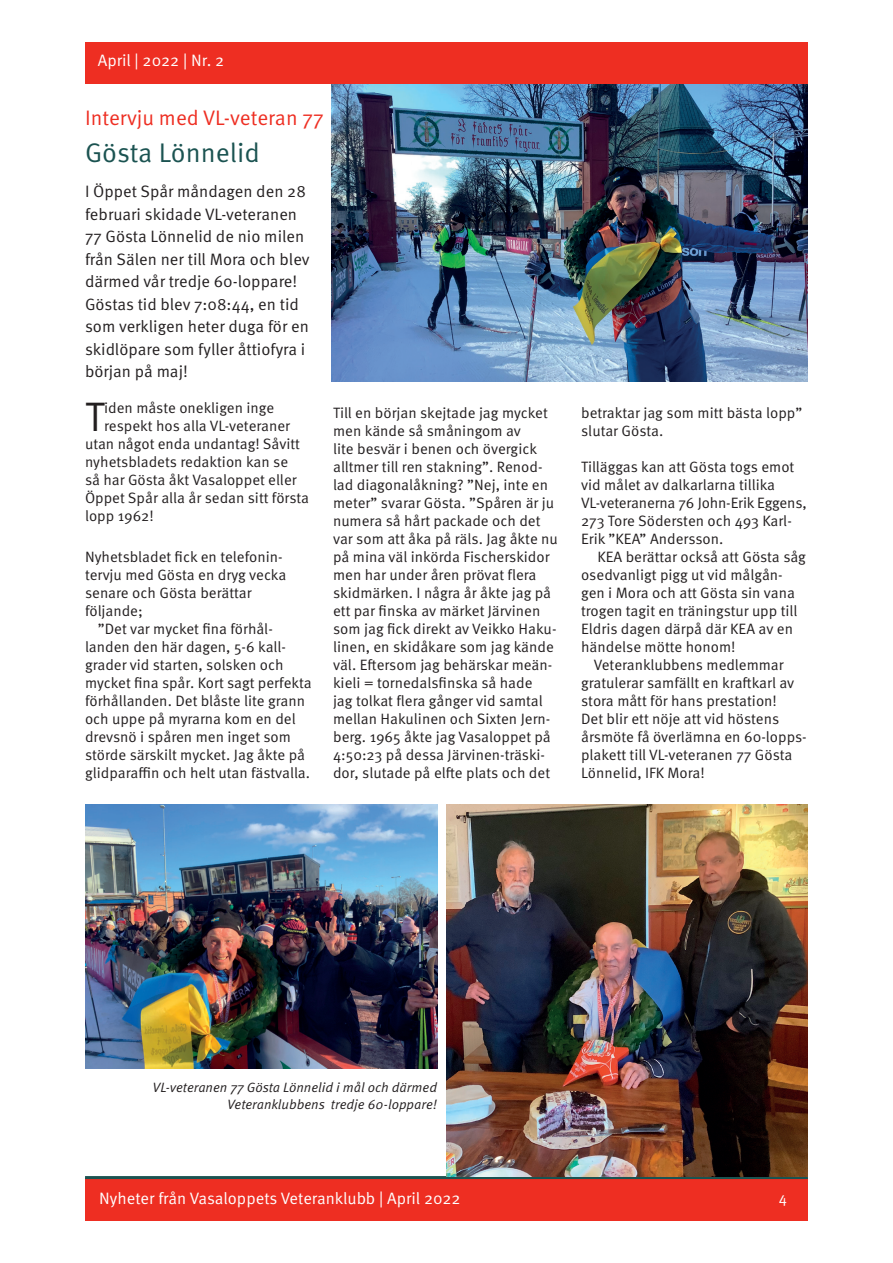
<style>
.page{position:relative;width:893px;height:1263px;background:#fff}
.page>*{position:absolute;margin:0;border:0;box-sizing:border-box;transform-origin:0 0}
.t1{font:41.25px "Meta OT Norm";color:#231f20}
.t2{font:27px "Meta OT Norm";color:#1b5351}
.t3{font:21px "Meta OT Norm";color:#ee2e22}
.t4{font:16.5px/22.5px "Meta OT Norm";color:#231f20}
.t5{font:16.5px "Meta OT Norm";color:#fff}
.t6{font:15px/18px "Meta OT Norm";color:#231f20}
.t7{font:15px "Meta OT Norm";color:#fff}
.t8{font:13.5px/16.2px "Meta OT Norm Ita";color:#231f20;text-align:right}
</style>
<div class="page">
<div style="left:85px;top:1178px;width:723px;height:42px;background:#ee2e22"></div>
<hr style="left:85px;top:1176px;width:723px;height:3px;background:#1b5351">
<div style="left:85px;top:43px;width:722px;height:41px;background:#ee2e22"></div>
<img style="left:332px;top:84px;width:476px;height:298px">
<img style="left:85px;top:805px;width:352px;height:264px">
<img style="left:446px;top:805px;width:361px;height:371px">
<p class="t5" style="left:98px;top:50px;width:128px">April | 2022 | Nr. 2</p>
<h3 class="t3" style="left:85px;top:106px;width:240px">Intervju med VL-veteran 77</h3>
<h2 class="t2" style="left:85px;top:137px;width:176px">Gösta Lönnelid</h2>
<p class="t4" style="left:85px;top:181px;width:226px">I Öppet Spår måndagen den 28 februari skidade VL-veteranen<br>77 Gösta Lönnelid de nio milen från Sälen ner till Mora och blev därmed vår tredje 60-loppare!<br>Göstas tid blev 7:08:44, en tid som verkligen heter duga för en skidlöpare som fyller åttiofyra i början på maj!</p>
<h1 class="t1" style="left:85px;top:393px;width:21px">T</h1>
<p class="t6" style="left:104px;top:400px;width:172px">iden måste onekligen inge</p>
<p class="t6" style="left:104px;top:418px;width:187px">respekt hos alla VL-veteraner</p>
<p class="t6" style="left:85px;top:436px;width:217px">utan något enda undantag! Såvitt</p>
<p class="t6" style="left:85px;top:454px;width:205px">nyhetsbladets redaktion kan se</p>
<p class="t6" style="left:85px;top:472px;width:213px">så har Gösta åkt Vasaloppet eller</p>
<p class="t6" style="left:85px;top:490px;width:226px">Öppet Spår alla år sedan sitt första</p>
<p class="t6" style="left:85px;top:508px;width:70px">lopp 1962!</p>
<p class="t6" style="left:85px;top:548px;width:203px">Nyhetsbladet fick en telefonin&shy;tervju med Gösta en dryg vecka senare och Gösta berättar följande;</p>
<p class="t6" style="left:85px;top:620px;width:228px;text-indent:13px">”Det var mycket fina förhål&shy;landen den här dagen, 5-6 kall&shy;grader vid starten, solsken och mycket fina spår. Kort sagt perfekta förhållanden. Det blåste lite grann och uppe på myrarna kom en del drevsnö i spåren men inget som störde särskilt mycket. Jag åkte på glidparaffin och helt utan fästvalla.</p>
<p class="t6" style="left:333px;top:404px;width:226px">Till en början skejtade jag mycket men kände så småningom av<br>lite besvär i benen och övergick alltmer till ren stakning”. Renod&shy;lad diagonalåkning? ”Nej, inte en meter” svarar Gösta. ”Spåren är ju numera så hårt packade och det var som att åka på räls. Jag åkte nu på mina väl inkörda Fischerskidor men har under åren prövat flera skidmärken. I några år åkte jag på ett par finska av märket Järvinen som jag fick direkt av Veikko Haku&shy;linen, en skidåkare som jag kände väl. Eftersom jag behärskar meän&shy;kieli = tornedalsfinska så hade<br>jag tolkat flera gånger vid samtal mellan Hakulinen och Sixten Jern&shy;berg. 1965 åkte jag Vasaloppet på<br>4:50:23 på dessa Järvinen-träski&shy;dor, slutade på elfte plats och det</p>
<p class="t6" style="left:581px;top:404px;width:223px">betraktar jag som mitt bästa lopp” slutar Gösta.</p>
<p class="t6" style="left:581px;top:458px;width:227px">Tilläggas kan att Gösta togs emot vid målet av dalkarlarna tillika<br>VL-veteranerna 76 John-Erik Eggens,<br>273 Tore Södersten och 493 Karl-<br>Erik ”KEA” Andersson.</p>
<p class="t6" style="left:581px;top:548px;width:226px;text-indent:16px">KEA berättar också att Gösta såg osedvanligt pigg ut vid målgån&shy;gen i Mora och att Gösta sin vana trogen tagit en träningstur upp till<br>Eldris dagen därpå där KEA av en händelse mötte honom!</p>
<p class="t6" style="left:581px;top:656px;width:227px;text-indent:13px">Veteranklubbens medlemmar gratulerar samfällt en kraftkarl av stora mått för hans prestation!<br>Det blir ett nöje att vid höstens årsmöte få överlämna en 60-lopps&shy;plakett till VL-veteranen 77 Gösta<br>Lönnelid, IFK Mora!</p>
<p class="t8" style="left:153px;top:1080px;width:286px">VL-veteranen 77 Gösta Lönnelid i mål och därmed<br>Veteranklubbens tredje 60-loppare!</p>
<p class="t5" style="left:99px;top:1189px;width:363px">Nyheter från Vasaloppets Veteranklubb | April 2022</p>
<p class="t7" style="left:779px;top:1189px;width:10px">4</p>
</div>
